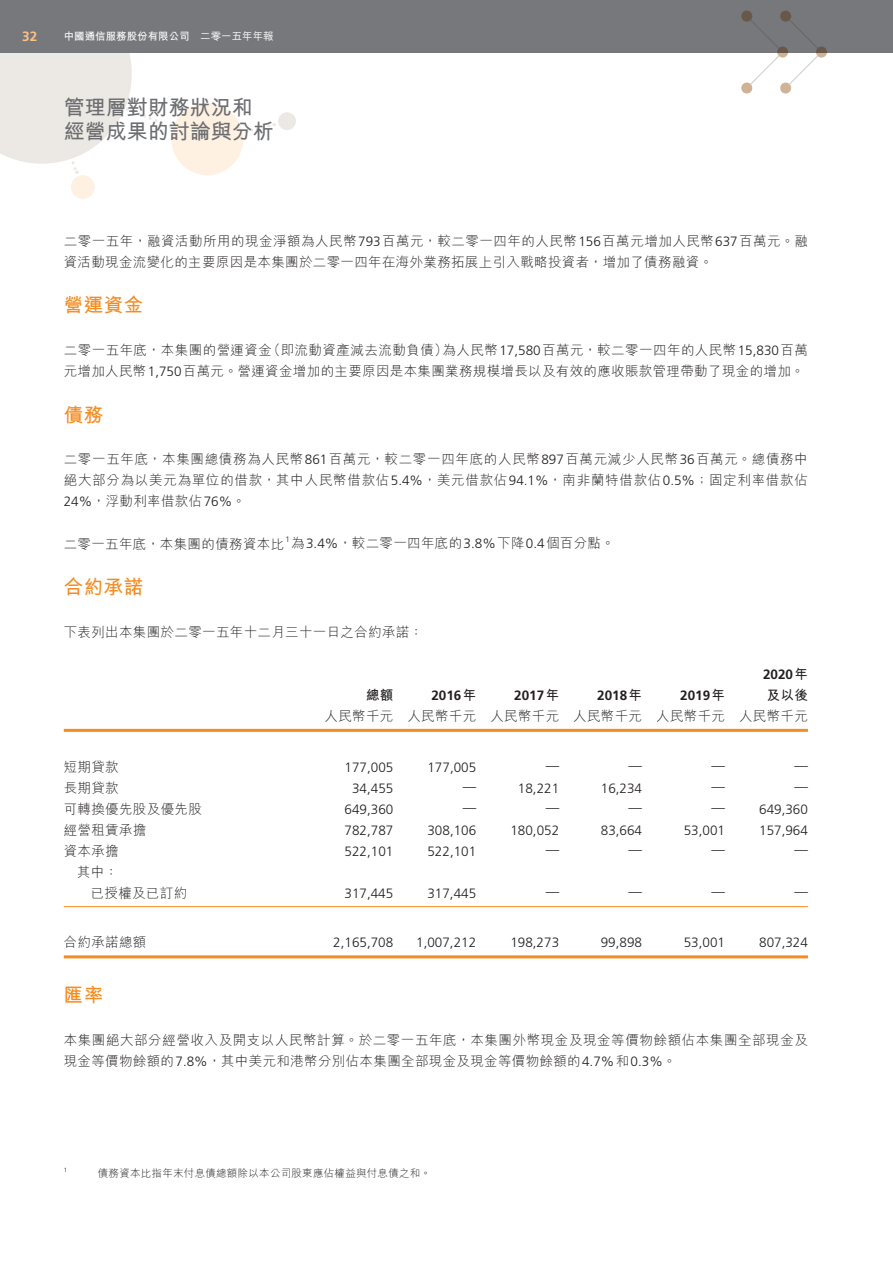
<style>
.page{position:relative;width:893px;height:1263px;background:#fff}
.page>*{position:absolute;margin:0;border:0;box-sizing:border-box;transform-origin:0 0}
.t1{font:700 21px/24px "M Hei HK";color:#6c6d70}
.t2{font:700 19.5px "M Hei HK";letter-spacing:.025em;color:#f68b1f}
.t3{font:300 13.5px/21px "M Hei HK";letter-spacing:.025em;color:#231f20}
.t4{font:300 13.5px "Frutiger LT Std";color:#231f20}
.t5{font:300 13.5px/21px "M Hei HK";letter-spacing:.045em;color:#231f20}
.t6{font:700 13.5px "Frutiger LT Std";color:#231f20}
.t7{font:700 13.5px "M Hei HK";color:#231f20}
.t8{font:700 13.5px "Frutiger LT Std";color:#fcc187}
.t9{font:300 10.5px "M Hei HK";letter-spacing:.025em;color:#231f20}
.t10{font:700 10.5px "M Hei HK";color:#fff}
.t11{font:300 6.15px "Frutiger LT Std";color:#231f20}
.s1{font-weight:500}
.s2{font-family:"Frutiger LT Std"}
.s3{font-family:"M Hei HK"}
</style>
<div class="page">
<div style="left:171px;top:103px;width:72px;height:72px;background:#fef1e2;border-radius:50%"></div>
<div style="left:71px;top:175px;width:24px;height:24px;background:#fef1e2;border-radius:50%"></div>
<div style="left:278px;top:112px;width:18px;height:18px;background:#ece9e4;border-radius:50%"></div>
<svg style="left:246px;top:123px;width:29px;height:10px"></svg>
<svg style="left:0;top:53px;width:171px;height:121px"></svg>
<div style="left:0;top:0;width:892px;height:53px;background:#76787b"></div>
<svg style="left:741px;top:11px;width:86px;height:83px"></svg>
<hr style="left:64px;top:906px;width:744px;height:1px;background:#f68b1f">
<hr style="left:64px;top:955px;width:744px;height:3px;background:#f68b1f">
<hr style="left:64px;top:729px;width:744px;height:3px;background:#f68b1f">
<p class="t8" style="left:22px;top:30px;width:17px">32</p>
<p class="t10" style="left:64px;top:32px;width:211px">中國通信服務股份有限公司 <span class="s1">二零一五年年報</span></p>
<h1 class="t1" style="left:64px;top:98px;width:211px">管理層對財務狀況和經營成果的討論與分析</h1>
<p class="t3" style="left:64px;top:232px;width:746px">二零一五年，融資活動所用的現金淨額為人民幣<span class="s2">793</span>百萬元，較二零一四年的人民幣<span class="s2">156</span>百萬元增加人民幣<span class="s2">637</span>百萬元。融資活動現金流變化的主要原因是本集團於二零一四年在海外業務拓展上引入戰略投資者，增加了債務融資。</p>
<h2 class="t2" style="left:64px;top:298px;width:81px">營運資金</h2>
<p class="t3" style="left:64px;top:341px;width:746px">二零一五年底，本集團的營運資金（即流動資產減去流動負債）為人民幣<span class="s2">17,580</span>百萬元，較二零一四年的人民幣<span class="s2">15,830</span>百萬元增加人民幣<span class="s2">1,750</span>百萬元。營運資金增加的主要原因是本集團業務規模增長以及有效的應收賬款管理帶動了現金的增加。</p>
<h2 class="t2" style="left:64px;top:407px;width:41px">債務</h2>
<p class="t3" style="left:64px;top:451px;width:746px;text-align:justify">二零一五年底，本集團總債務為人民幣<span class="s2">861</span>百萬元，較二零一四年底的人民幣<span class="s2">897</span>百萬元減少人民幣<span class="s2">36</span>百萬元。總債務中絕大部分為以美元為單位的借款，其中人民幣借款佔<span class="s2">5.4%</span>，美元借款佔<span class="s2">94.1%</span>，南非蘭特借款佔<span class="s2">0.5%</span>；固定利率借款佔<span class="s2">24%</span>，浮動利率借款佔<span class="s2">76%</span>。</p>
<p class="t3" style="left:64px;top:535px;width:552px">二零一五年底，本集團的債務資本比<sup>1</sup>為<span class="s2">3.4%</span>，較二零一四年底的<span class="s2">3.8%</span>下降<span class="s2">0.4</span>個百分點。</p>
<h2 class="t2" style="left:64px;top:579px;width:81px">合約承諾</h2>
<p class="t3" style="left:64px;top:623px;width:361px">下表列出本集團於二零一五年十二月三十一日之合約承諾：</p>
<p class="t6" style="left:763px;top:669px;width:46px">2020<span class="s3">年</span></p>
<p class="t7" style="left:767px;top:690px;width:43px">及以後</p>
<p class="t3" style="left:324px;top:707px;width:485px">人民幣千元 人民幣千元 人民幣千元 人民幣千元 人民幣千元 人民幣千元</p>
<p class="t7" style="left:366px;top:690px;width:29px">總額</p>
<p class="t6" style="left:431px;top:690px;width:46px">2016<span class="s3">年</span></p>
<p class="t6" style="left:514px;top:690px;width:46px">2017<span class="s3">年</span></p>
<p class="t6" style="left:597px;top:690px;width:46px">2018<span class="s3">年</span></p>
<p class="t6" style="left:680px;top:690px;width:46px">2019<span class="s3">年</span></p>
<p class="t3" style="left:64px;top:758px;width:57px">短期貸款</p>
<p class="t4" style="left:345px;top:762px;width:50px">177,005</p>
<p class="t4" style="left:427px;top:762px;width:50px">177,005</p>
<p class="t4" style="left:546px;top:760px;width:15px">—</p>
<p class="t4" style="left:629px;top:760px;width:15px">—</p>
<p class="t4" style="left:711px;top:760px;width:15px">—</p>
<p class="t4" style="left:794px;top:760px;width:15px">—</p>
<p class="t3" style="left:64px;top:779px;width:57px">長期貸款</p>
<p class="t4" style="left:352px;top:783px;width:43px">34,455</p>
<p class="t4" style="left:463px;top:781px;width:15px">—</p>
<p class="t4" style="left:518px;top:783px;width:43px">18,221</p>
<p class="t4" style="left:601px;top:783px;width:43px">16,234</p>
<p class="t4" style="left:711px;top:781px;width:15px">—</p>
<p class="t4" style="left:794px;top:781px;width:15px">—</p>
<p class="t3" style="left:64px;top:800px;width:140px">可轉換優先股及優先股</p>
<p class="t4" style="left:345px;top:804px;width:50px">649,360</p>
<p class="t4" style="left:463px;top:802px;width:15px">—</p>
<p class="t4" style="left:546px;top:802px;width:15px">—</p>
<p class="t4" style="left:629px;top:802px;width:15px">—</p>
<p class="t4" style="left:711px;top:802px;width:15px">—</p>
<p class="t4" style="left:759px;top:804px;width:50px">649,360</p>
<p class="t3" style="left:64px;top:821px;width:84px">經營租賃承擔</p>
<p class="t4" style="left:345px;top:825px;width:50px">782,787</p>
<p class="t4" style="left:427px;top:825px;width:50px">308,106</p>
<p class="t4" style="left:510px;top:825px;width:50px">180,052</p>
<p class="t4" style="left:601px;top:825px;width:43px">83,664</p>
<p class="t4" style="left:684px;top:825px;width:43px">53,001</p>
<p class="t4" style="left:759px;top:825px;width:50px">157,964</p>
<p class="t3" style="left:64px;top:842px;width:57px">資本承擔</p>
<p class="t4" style="left:345px;top:846px;width:50px">522,101</p>
<p class="t4" style="left:427px;top:846px;width:50px">522,101</p>
<p class="t4" style="left:546px;top:844px;width:15px">—</p>
<p class="t4" style="left:629px;top:844px;width:15px">—</p>
<p class="t4" style="left:711px;top:844px;width:15px">—</p>
<p class="t4" style="left:794px;top:844px;width:15px">—</p>
<p class="t3" style="left:91px;top:863px;width:98px;text-indent:-14px">其中：<br>已授權及已訂約</p>
<p class="t4" style="left:345px;top:888px;width:50px">317,445</p>
<p class="t4" style="left:427px;top:888px;width:50px">317,445</p>
<p class="t4" style="left:546px;top:886px;width:15px">—</p>
<p class="t4" style="left:629px;top:886px;width:15px">—</p>
<p class="t4" style="left:711px;top:886px;width:15px">—</p>
<p class="t4" style="left:794px;top:886px;width:15px">—</p>
<p class="t3" style="left:64px;top:933px;width:84px">合約承諾總額</p>
<p class="t4" style="left:333px;top:937px;width:62px">2,165,708</p>
<p class="t4" style="left:416px;top:937px;width:62px">1,007,212</p>
<p class="t4" style="left:510px;top:937px;width:50px">198,273</p>
<p class="t4" style="left:601px;top:937px;width:43px">99,898</p>
<p class="t4" style="left:684px;top:937px;width:43px">53,001</p>
<p class="t4" style="left:759px;top:937px;width:50px">807,324</p>
<h2 class="t2" style="left:64px;top:987px;width:41px">匯率</h2>
<p class="t5" style="left:64px;top:1031px;width:746px">本集團絕大部分經營收入及開支以人民幣計算。於二零一五年底，本集團外幣現金及現金等價物餘額佔本集團全部現金及現金等價物餘額的<span class="s2">7.8%</span>，其中美元和港幣分別佔本集團全部現金及現金等價物餘額的<span class="s2">4.7%</span>和<span class="s2">0.3%</span>。</p>
<p class="t11" style="left:64px;top:1168px;width:5px">1</p>
<p class="t9" style="left:98px;top:1169px;width:335px">債務資本比指年末付息債總額除以本公司股東應佔權益與付息債之和。</p>
</div>
